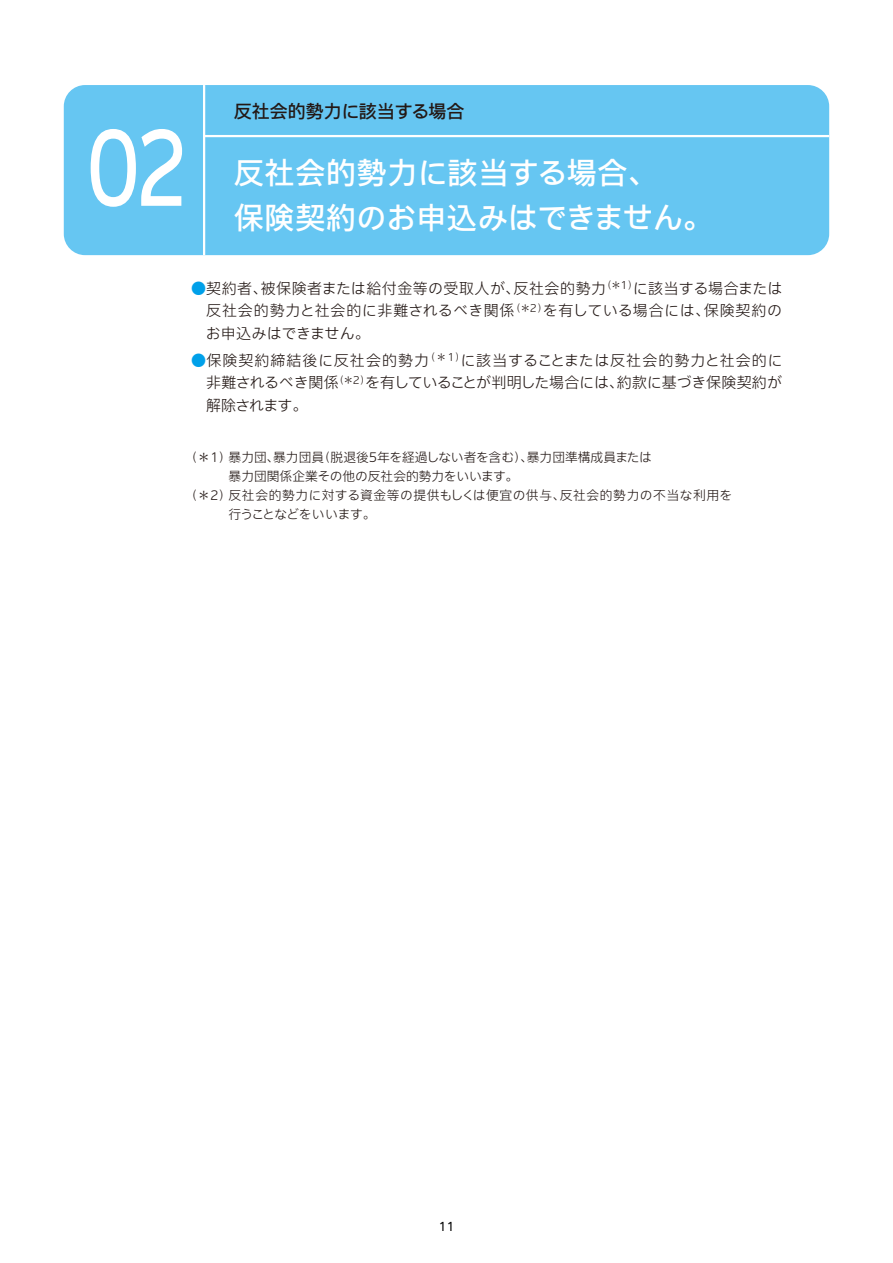
<style>
.page{position:relative;width:893px;height:1263px;background:#fff}
.page>*{position:absolute;margin:0;border:0;box-sizing:border-box;transform-origin:0 0}
.t1{font:500 97.5px "Iwa UCDA Goth Std";color:#fff;scale:.8 1}
.t2{font:500 30px/45px "Iwa UCDA Goth Std";letter-spacing:.015em;color:#fff}
.t3{font:500 18px "Iwa UCDA Goth Std";color:#231815}
.t4{font:300 15px/22.5px "Iwa UCDA Goth Std";letter-spacing:.01em;color:#231815;text-align:justify}
.t5{font:300 12.75px "Iwa UCDA Goth Std";color:#231815}
.t6{font:300 12.75px "Iwa UCDA Goth Std";letter-spacing:.04em;color:#231815}
.t7{font:300 12.75px "Iwa UCDA Goth Std";letter-spacing:-.04em;color:#231815}
.t8{font:100 12px "Iwa UCDA Goth Std";color:#000}
.s1{color:#00a0e9}
</style>
<div class="page">
<div style="left:64px;top:85px;width:765px;height:170px;background:#66c6f2;border-radius:21px"></div>
<svg style="left:204px;top:85px;width:2px;height:171px"></svg>
<hr style="left:204px;top:135px;width:625px;height:2px;background:#fff">
<h1 class="t1" style="left:87px;top:97px;width:127px">02</h1>
<p class="t3" style="left:234px;top:98px;width:232px">反社会的勢力に該当する場合</p>
<h2 class="t2" style="left:234px;top:148px;width:480px">反社会的勢力に該当する場合、<br>保険契約のお申込みはできません。</h2>
<p class="t4" style="left:206px;top:276px;width:578px;text-indent:-15px"><span class="s1">●</span>契約者、被保険者または給付金等の受取人が、反社会的勢力<sup>（＊1）</sup>に該当する場合または反社会的勢力と社会的に非難されるべき関係<sup>（＊2）</sup>を有している場合には、保険契約のお申込みはできません。</p>
<p class="t4" style="left:206px;top:348px;width:578px;text-indent:-15px"><span class="s1">●</span>保険契約締結後に反社会的勢力<sup>（＊1）</sup>に該当することまたは反社会的勢力と社会的に非難されるべき関係<sup>（＊2）</sup>を有していることが判明した場合には、約款に基づき保険契約が解除されます。</p>
<p class="t5" style="left:185px;top:448px;width:469px">（＊1）暴力団、暴力団員（脱退後5年を経過しない者を含む）、暴力団準構成員または</p>
<p class="t5" style="left:229px;top:467px;width:291px">暴力団関係企業その他の反社会的勢力をいいます。</p>
<p class="t6" style="left:185px;top:486px;width:549px">（＊2）反社会的勢力に対する資金等の提供もしくは便宜の供与、反社会的勢力の不当な利用を</p>
<p class="t7" style="left:229px;top:506px;width:148px">行うことなどをいいます。</p>
<p class="t8" style="left:438px;top:1218px;width:18px">11</p>
</div>
